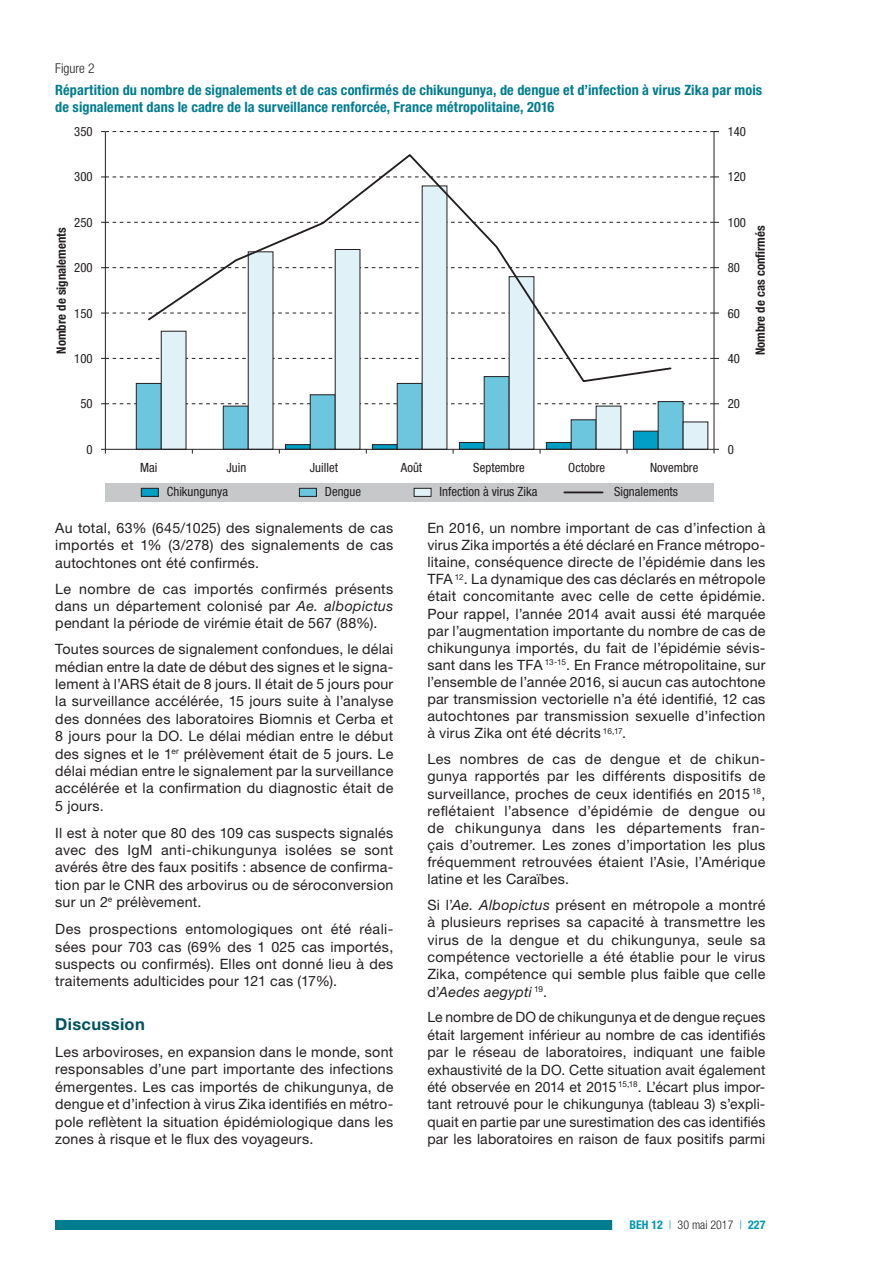
<style>
.page{position:relative;width:893px;height:1263px;background:#fff}
.page>*{position:absolute;margin:0;border:0;box-sizing:border-box;transform-origin:0 0}
.t1{font:700 16.5px "Helvetica Neue LT Std";letter-spacing:.02em;color:#005260}
.t2{font:14.25px/17.4px "Helvetica Neue LT Std";letter-spacing:.02em;color:#231f20;text-align:justify}
.t3{font:700 condensed 14.25px/17.1px "Helvetica Neue LT Std";letter-spacing:.01em;color:#007c8f}
.t4{font:300 condensed 13.5px "Helvetica Neue LT Std";color:#231f20}
.t5{font:condensed 12.75px "Helvetica Neue LT Std";color:#231f20}
.t6{font:700 condensed 12.75px "Helvetica Neue LT Std";color:#231f20}
.t7{font:300 condensed 12px "Helvetica Neue LT Std";color:#231f20}
.s1{font-style:italic}
.s2{font-weight:700;color:#0098af}
.s3{color:#0098af}
</style>
<div class="page">
<div style="left:55px;top:1220px;width:596px;height:10px;background:#007c8f"></div>
<div style="left:612px;top:1219px;width:171px;height:12px;background:#fff"></div>
<hr style="left:105px;top:132px;width:1px;height:317px;background:#231f20">
<hr style="left:714px;top:132px;width:1px;height:317px;background:#231f20">
<svg style="left:101px;top:131px;width:618px;height:1px"></svg>
<svg style="left:101px;top:177px;width:618px;height:1px"></svg>
<svg style="left:101px;top:222px;width:618px;height:1px"></svg>
<svg style="left:101px;top:267px;width:618px;height:1px"></svg>
<svg style="left:101px;top:313px;width:618px;height:1px"></svg>
<svg style="left:101px;top:358px;width:618px;height:1px"></svg>
<svg style="left:101px;top:376px;width:618px;height:78px"></svg>
<svg style="left:146px;top:154px;width:527px;height:229px"></svg>
<div style="left:105px;top:483px;width:609px;height:18px;background:#c7c8ca"></div>
<div style="left:141px;top:488px;width:17px;height:8px;background:#009fc3"></div>
<div style="left:141px;top:488px;width:18px;height:9px;border:1px solid #231f20"></div>
<div style="left:299px;top:488px;width:17px;height:8px;background:#6cc6de"></div>
<div style="left:299px;top:488px;width:18px;height:9px;border:1px solid #231f20"></div>
<div style="left:414px;top:488px;width:17px;height:8px;background:#e0f2f7"></div>
<div style="left:414px;top:488px;width:17px;height:9px;border:1px solid #231f20"></div>
<hr style="left:564px;top:491px;width:39px;height:2px;background:#231f20">
<p class="t4" style="left:55px;top:61px;width:41px">Figure 2</p>
<p class="t3" style="left:55px;top:81px;width:708px">Répartition du nombre de signalements et de cas confirmés de chikungunya, de dengue et d’infection à virus Zika par mois de signalement dans le cadre de la surveillance renforcée, France métropolitaine, 2016</p>
<p class="t5" style="left:74px;top:124px;width:20px">350</p>
<p class="t5" style="left:728px;top:124px;width:20px">140</p>
<p class="t5" style="left:74px;top:169px;width:20px">300</p>
<p class="t5" style="left:728px;top:169px;width:20px">120</p>
<p class="t5" style="left:74px;top:215px;width:20px">250</p>
<p class="t6" style="left:54px;top:354px;width:128px;rotate:-90deg">Nombre de signalements</p>
<p class="t5" style="left:74px;top:260px;width:20px">200</p>
<p class="t5" style="left:74px;top:306px;width:20px">150</p>
<p class="t5" style="left:74px;top:351px;width:20px">100</p>
<p class="t5" style="left:728px;top:215px;width:20px">100</p>
<p class="t5" style="left:728px;top:260px;width:14px">80</p>
<p class="t5" style="left:728px;top:306px;width:14px">60</p>
<p class="t5" style="left:728px;top:351px;width:14px">40</p>
<p class="t6" style="left:752px;top:355px;width:131px;rotate:-90deg">Nombre de cas confirmés</p>
<p class="t5" style="left:80px;top:396px;width:14px">50</p>
<p class="t5" style="left:728px;top:396px;width:14px">20</p>
<p class="t5" style="left:86px;top:442px;width:8px">0</p>
<p class="t5" style="left:728px;top:442px;width:8px">0</p>
<p class="t5" style="left:140px;top:461px;width:19px">Mai</p>
<p class="t5" style="left:226px;top:461px;width:21px">Juin</p>
<p class="t5" style="left:310px;top:461px;width:30px">Juillet</p>
<p class="t5" style="left:401px;top:461px;width:23px">Août</p>
<p class="t5" style="left:473px;top:461px;width:53px">Septembre</p>
<p class="t5" style="left:568px;top:461px;width:38px">Octobre</p>
<p class="t5" style="left:650px;top:461px;width:50px">Novembre</p>
<p class="t5" style="left:167px;top:484px;width:63px">Chikungunya</p>
<p class="t5" style="left:325px;top:484px;width:38px">Dengue</p>
<p class="t5" style="left:440px;top:484px;width:99px">Infection à virus Zika</p>
<p class="t5" style="left:614px;top:484px;width:65px">Signalements</p>
<p class="t2" style="left:55px;top:519px;width:340px">Au total, 63% (645/1025) des signalements de cas importés et 1% (3/278) des signalements de cas autochtones ont été confirmés.</p>
<p class="t2" style="left:55px;top:580px;width:340px">Le nombre de cas importés confirmés présents dans un département colonisé par <span class="s1">Ae. albopictus </span>pendant la période de virémie était de 567 (88%).</p>
<p class="t2" style="left:55px;top:640px;width:340px">Toutes sources de signalement confondues, le délai médian entre la date de début des signes et le signa&shy;lement à l’ARS était de 8 jours. Il était de 5 jours pour la surveillance accélérée, 15 jours suite à l’analyse des données des laboratoires Biomnis et Cerba et 8 jours pour la DO. Le délai médian entre le début des signes et le 1<sup>er</sup> prélèvement était de 5 jours. Le délai médian entre le signalement par la surveillance accélérée et la confirmation du diagnostic était de 5 jours.</p>
<p class="t2" style="left:55px;top:824px;width:340px">Il est à noter que 80 des 109 cas suspects signalés avec des IgM anti-chikungunya isolées se sont avérés être des faux positifs : absence de confirma&shy;tion par le CNR des arbovirus ou de séroconversion sur un 2<sup>e</sup> prélèvement.</p>
<p class="t2" style="left:55px;top:920px;width:340px">Des prospections entomologiques ont été réali&shy;sées pour 703 cas (69% des 1 025 cas importés, suspects ou confirmés). Elles ont donné lieu à des traitements adulticides pour 121 cas (17%).</p>
<p class="t1" style="left:55px;top:1014px;width:91px">Discussion</p>
<p class="t2" style="left:55px;top:1043px;width:340px">Les arboviroses, en expansion dans le monde, sont responsables d’une part importante des infections émergentes. Les cas importés de chikungunya, de dengue et d’infection à virus Zika identifiés en métro&shy;pole reflètent la situation épidémiologique dans les zones à risque et le flux des voyageurs.</p>
<p class="t2" style="left:427px;top:519px;width:340px">En 2016, un nombre important de cas d’infection à virus Zika importés a été déclaré en France métropo&shy;litaine, conséquence directe de l’épidémie dans les TFA <sup>12</sup>. La dynamique des cas déclarés en métropole était concomitante avec celle de cette épidémie.<br>Pour rappel, l’année 2014 avait aussi été marquée par l’augmentation importante du nombre de cas de chikungunya importés, du fait de l’épidémie sévis&shy;sant dans les TFA <sup>13-15</sup>. En France métropolitaine, sur l’ensemble de l’année 2016, si aucun cas autochtone par transmission vectorielle n’a été identifié, 12 cas autochtones par transmission sexuelle d’infection à virus Zika ont été décrits <sup>16,17</sup>.</p>
<p class="t2" style="left:427px;top:750px;width:340px">Les nombres de cas de dengue et de chikun&shy;gunya rapportés par les différents dispositifs de surveillance, proches de ceux identifiés en 2015 <sup>18</sup>, reflétaient l’absence d’épidémie de dengue ou de chikungunya dans les départements fran&shy;çais d’outremer. Les zones d’importation les plus fréquemment retrouvées étaient l’Asie, l’Amérique latine et les Caraïbes.</p>
<p class="t2" style="left:427px;top:896px;width:340px">Si l’<span class="s1">Ae. Albopictus</span> présent en métropole a montré à plusieurs reprises sa capacité à transmettre les virus de la dengue et du chikungunya, seule sa compétence vectorielle a été établie pour le virus Zika, compétence qui semble plus faible que celle d’<span class="s1">Aedes aegypti</span> <sup>19</sup>.</p>
<p class="t2" style="left:427px;top:1008px;width:340px">Le nombre de DO de chikungunya et de dengue reçues était largement inférieur au nombre de cas identifiés par le réseau de laboratoires, indiquant une faible exhaustivité de la DO. Cette situation avait également été observée en 2014 et 2015 <sup>15,18</sup>. L’écart plus impor&shy;tant retrouvé pour le chikungunya (tableau 3) s’expli&shy;quait en partie par une surestimation des cas identifiés par les laboratoires en raison de faux positifs parmi</p>
<p class="t7" style="left:629px;top:1218px;width:137px"><span class="s2">BEH 12</span> <span class="s3">|</span> 30 mai 2017 <span class="s3">|</span> <span class="s2">227</span></p>
</div>
